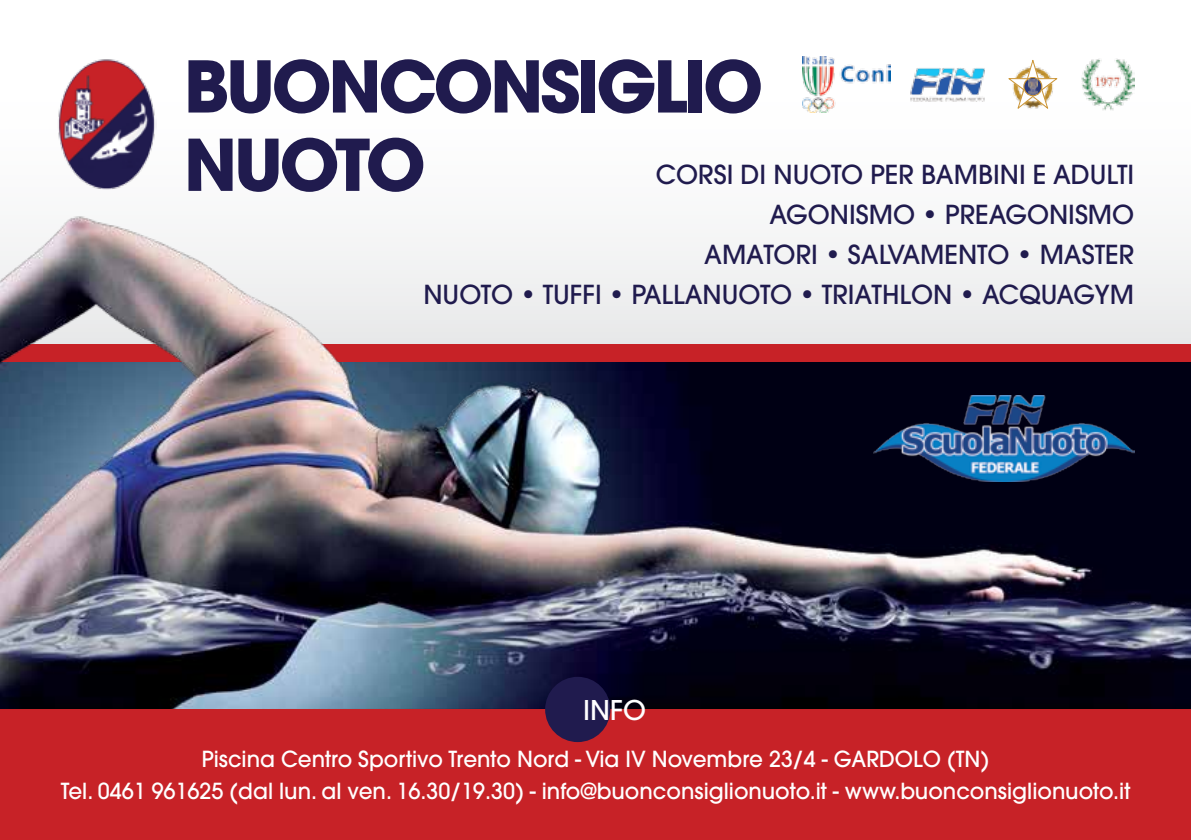
<style>
.page{position:relative;width:1191px;height:840px;background:#fff}
.page>*{position:absolute;margin:0;border:0;box-sizing:border-box;transform-origin:0 0}
.t1{font:700 70.6px/78.2px "Avant Garde";letter-spacing:-.05em;color:#201b4e}
.t2{font:500 27px "Avant Garde";color:#fff}
.t3{font:500 26px/40px "Avant Garde";color:#201b4e;text-align:right}
.t4{font:500 22px/32px "Avant Garde";color:#fff;text-align:center}
</style>
<div class="page">
<img style="left:63px;top:59px;width:87px;height:38px">
<img style="left:1081px;top:58px;width:53px;height:39px">
<img style="left:910px;top:68px;width:75px;height:27px">
<img style="left:802px;top:56px;width:88px;height:41px">
<svg style="left:1008px;top:60px;width:50px;height:37px"></svg>
<svg style="left:1024px;top:77px;width:17px;height:19px"></svg>
<div style="left:1023px;top:77px;width:19px;height:19px;border:1px solid #cb9537;border-radius:50%"></div>
<img style="left:1028px;top:79px;width:9px;height:16px">
<img style="left:0;top:97px;width:1191px;height:612px">
<div style="left:0;top:709px;width:1191px;height:130px;background:#c72227"></div>
<div style="left:545px;top:676px;width:65px;height:65px;background:#201b4e;border-radius:50%"></div>
<img style="left:873px;top:395px;width:261px;height:86px">
<h1 class="t1" style="left:184px;top:47px;width:581px">BUONCONSIGLIO<br>NUOTO</h1>
<p class="t3" style="left:423px;top:155px;width:712px">CORSI DI NUOTO PER BAMBINI E ADULTI<br>AGONISMO • PREAGONISMO<br>AMATORI • SALVAMENTO • MASTER<br>NUOTO • TUFFI • PALLANUOTO • TRIATHLON • ACQUAGYM</p>
<p class="t2" style="left:583px;top:693px;width:64px">INFO</p>
<p class="t4" style="left:61px;top:743px;width:1071px">Piscina Centro Sportivo Trento Nord - Via IV Novembre 23/4 - GARDOLO (TN)<br>Tel. 0461 961625 (dal lun. al ven. 16.30/19.30) - info@buonconsiglionuoto.it - www.buonconsiglionuoto.it</p>
</div>
